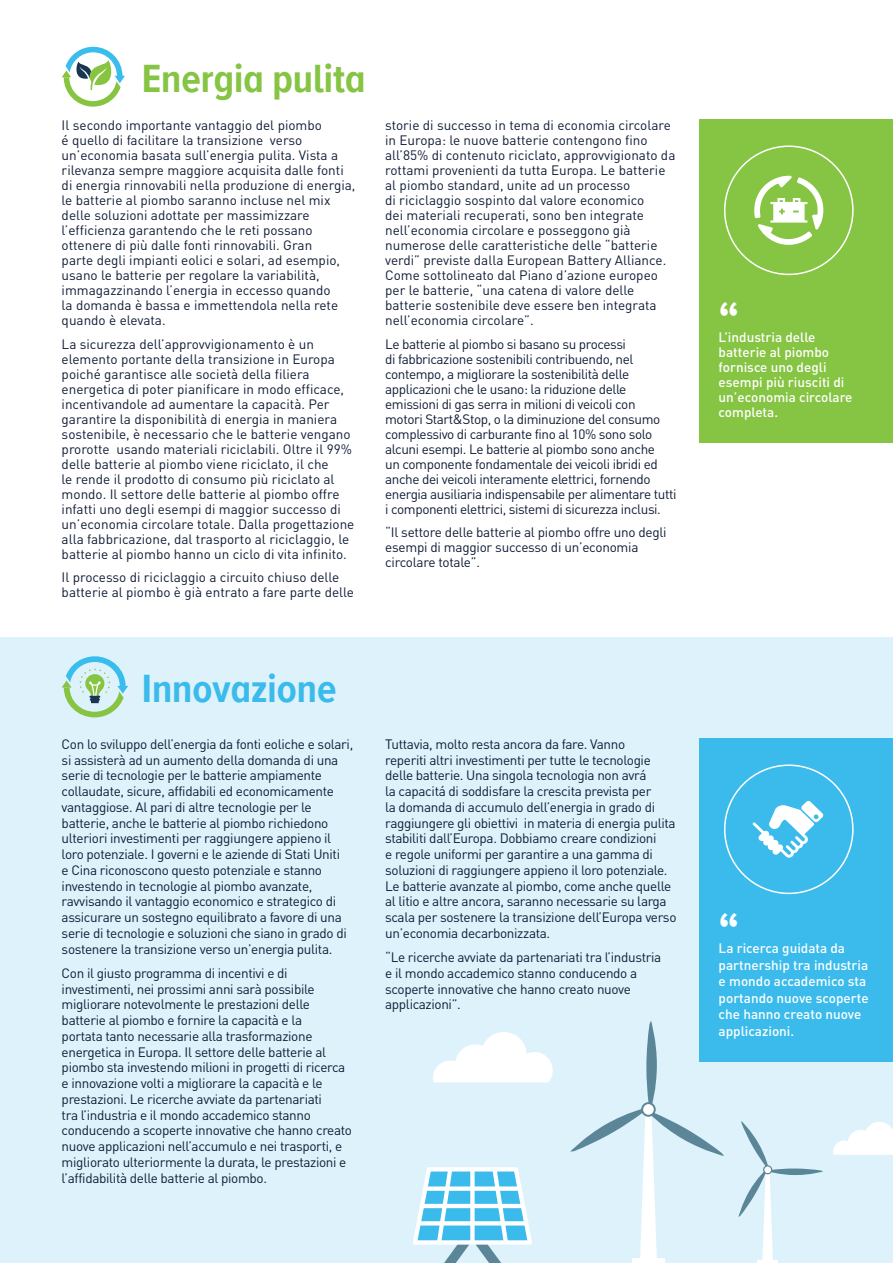
<style>
.page{position:relative;width:893px;height:1263px;background:#fff}
.page>*{position:absolute;margin:0;border:0;box-sizing:border-box;transform-origin:0 0}
.t1{font:700 46.5px "Proxima Nova A Cond";color:#fff}
.t2{font:700 40.5px "Proxima Nova A Cond";color:#86c443}
.t3{font:700 40.5px "Proxima Nova A Cond";color:#3abbec}
.t4{font:13.5px/15.8px "DIN";letter-spacing:-.025em;color:#0f1c36}
.t5{font:13.5px/15px "DIN";color:#0f1c36}
.t6{font:500 13.5px/16.5px "DIN";color:#fff}
</style>
<div class="page">
<div style="left:0;top:638px;width:893px;height:625px;background:#ddf2fb"></div>
<div style="left:700px;top:119px;width:193px;height:324px;background:#86c443"></div>
<div style="left:700px;top:738px;width:193px;height:324px;background:#3abbec"></div>
<svg style="left:570px;top:1021px;width:154px;height:238px"></svg>
<div style="left:632px;top:1258px;width:32px;height:5px;background:#fff"></div>
<svg style="left:738px;top:1121px;width:85px;height:139px"></svg>
<hr style="left:758px;top:1260px;width:20px;height:3px;background:#fff">
<svg style="left:413px;top:1167px;width:119px;height:96px"></svg>
<svg style="left:433px;top:1032px;width:120px;height:50px"></svg>
<svg style="left:833px;top:1122px;width:60px;height:33px"></svg>
<svg style="left:62px;top:47px;width:63px;height:60px"></svg>
<svg style="left:62px;top:656px;width:66px;height:61px"></svg>
<svg style="left:752px;top:801px;width:71px;height:57px"></svg>
<svg style="left:754px;top:176px;width:70px;height:69px"></svg>
<p class="t2" style="left:142px;top:48px;width:225px">Energia pulita</p>
<p class="t5" style="left:62px;top:118px;width:295px">Il secondo importante vantaggio del piombo<br>é quello di facilitare la transizione verso un’economia basata sull’energia pulita. Vista a rilevanza sempre maggiore acquisita dalle fonti di energia rinnovabili nella produzione di energia, le batterie al piombo saranno incluse nel mix delle soluzioni adottate per massimizzare l’efficienza garantendo che le reti possano ottenere di più dalle fonti rinnovabili. Gran<br>parte degli impianti eolici e solari, ad esempio, usano le batterie per regolare la variabilità, immagazzinando l’energia in eccesso quando<br>la domanda è bassa e immettendola nella rete quando è elevata.</p>
<p class="t5" style="left:62px;top:336px;width:294px">La sicurezza dell’approvvigionamento è un elemento portante della transizione in Europa poiché garantisce alle società della filiera energetica di poter pianificare in modo efficace, incentivandole ad aumentare la capacità. Per garantire la disponibilità di energia in maniera sostenibile, è necessario che le batterie vengano prorotte usando materiali riciclabili. Oltre il 99% delle batterie al piombo viene riciclato, il che<br>le rende il prodotto di consumo più riciclato al mondo. Il settore delle batterie al piombo offre infatti uno degli esempi di maggior successo di un’economia circolare totale. Dalla progettazione alla fabbricazione, dal trasporto al riciclaggio, le batterie al piombo hanno un ciclo di vita infinito.</p>
<p class="t5" style="left:62px;top:570px;width:294px">Il processo di riciclaggio a circuito chiuso delle batterie al piombo è già entrato a fare parte delle</p>
<p class="t5" style="left:385px;top:118px;width:292px">storie di successo in tema di economia circolare in Europa: le nuove batterie contengono fino all’85% di contenuto riciclato, approvvigionato da rottami provenienti da tutta Europa. Le batterie al piombo standard, unite ad un processo<br>di riciclaggio sospinto dal valore economico<br>dei materiali recuperati, sono ben integrate nell’economia circolare e posseggono già numerose delle caratteristiche delle “batterie verdi” previste dalla European Battery Alliance.<br>Come sottolineato dal Piano d’azione europeo per le batterie, “una catena di valore delle batterie sostenibile deve essere ben integrata nell’economia circolare”.</p>
<p class="t4" style="left:385px;top:336px;width:293px;line-height:15px">Le batterie al piombo si basano su processi<br>di fabbricazione sostenibili contribuendo, nel contempo, a migliorare la sostenibilità delle applicazioni che le usano: la riduzione delle emissioni di gas serra in milioni di veicoli con<br>motori Start&amp;Stop, o la diminuzione del consumo complessivo di carburante fino al 10% sono solo alcuni esempi. Le batterie al piombo sono anche<br>un componente fondamentale dei veicoli ibridi ed anche dei veicoli interamente elettrici, fornendo energia ausiliaria indispensabile per alimentare tutti i componenti elettrici, sistemi di sicurezza inclusi.</p>
<p class="t4" style="left:385px;top:525px;width:283px;line-height:15px">“Il settore delle batterie al piombo offre uno degli esempi di maggior successo di un’economia circolare totale”.</p>
<p class="t3" style="left:142px;top:659px;width:196px">Innovazione</p>
<p class="t4" style="left:62px;top:736px;width:293px">Con lo sviluppo dell’energia da fonti eoliche e solari, si assisterà ad un aumento della domanda di una serie di tecnologie per le batterie ampiamente collaudate, sicure, affidabili ed economicamente vantaggiose. Al pari di altre tecnologie per le batterie, anche le batterie al piombo richiedono ulteriori investimenti per raggiungere appieno il loro potenziale. I governi e le aziende di Stati Uniti<br>e Cina riconoscono questo potenziale e stanno investendo in tecnologie al piombo avanzate, ravvisando il vantaggio economico e strategico di assicurare un sostegno equilibrato a favore di una serie di tecnologie e soluzioni che siano in grado di sostenere la transizione verso un’energia pulita.</p>
<p class="t4" style="left:62px;top:965px;width:292px">Con il giusto programma di incentivi e di investimenti, nei prossimi anni sarà possibile migliorare notevolmente le prestazioni delle batterie al piombo e fornire la capacità e la<br>portata tanto necessarie alla trasformazione energetica in Europa. Il settore delle batterie al piombo sta investendo milioni in progetti di ricerca e innovazione volti a migliorare la capacità e le prestazioni. Le ricerche avviate da partenariati<br>tra l’industria e il mondo accademico stanno conducendo a scoperte innovative che hanno creato nuove applicazioni nell’accumulo e nei trasporti, e migliorato ulteriormente la durata, le prestazioni e l’affidabilità delle batterie al piombo.</p>
<p class="t4" style="left:385px;top:736px;width:293px">Tuttavia, molto resta ancora da fare. Vanno<br>reperiti altri investimenti per tutte le tecnologie delle batterie. Una singola tecnologia non avrá<br>la capacitá di soddisfare la crescita prevista per<br>la domanda di accumulo dell’energia in grado di raggiungere gli obiettivi in materia di energia pulita stabiliti dall’Europa. Dobbiamo creare condizioni<br>e regole uniformi per garantire a una gamma di soluzioni di raggiungere appieno il loro potenziale.<br>Le batterie avanzate al piombo, come anche quelle al litio e altre ancora, saranno necessarie su larga scala per sostenere la transizione dell’Europa verso un’economia decarbonizzata.</p>
<p class="t4" style="left:385px;top:949px;width:278px">“Le ricerche avviate da partenariati tra l’industria e il mondo accademico stanno conducendo a scoperte innovative che hanno creato nuove applicazioni”.</p>
<p class="t1" style="left:719px;top:284px;width:22px">“</p>
<p class="t6" style="left:719px;top:329px;width:135px;line-height:15px">L’industria delle batterie al piombo fornisce uno degli esempi più riusciti di un’economia circolare completa.</p>
<p class="t1" style="left:719px;top:896px;width:22px">“</p>
<p class="t6" style="left:719px;top:940px;width:151px">La ricerca guidata da partnership tra industria e mondo accademico sta portando nuove scoperte che hanno creato nuove applicazioni.</p>
</div>
